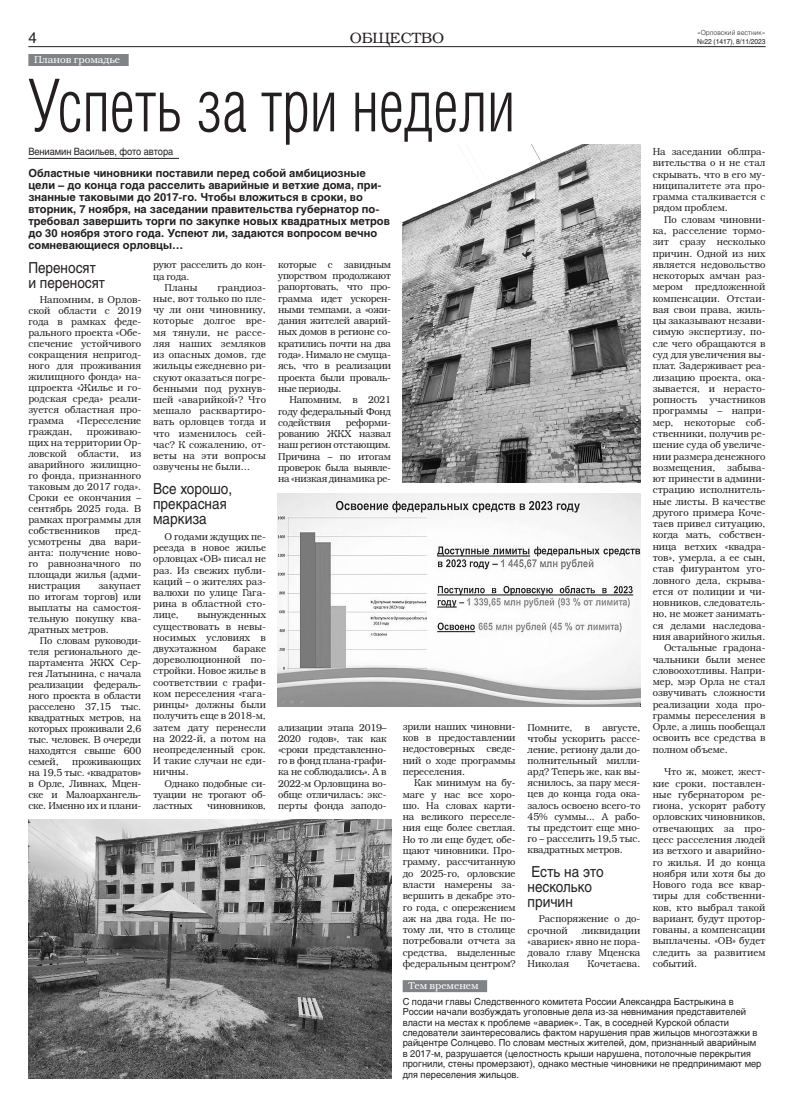
<style>
.page{position:relative;width:794px;height:1106px;background:#fff}
.page>*{position:absolute;margin:0;border:0;box-sizing:border-box;transform-origin:0 0}
.Заголовок_основной{font:73px "Helios Cond Light C";color:#231f20;scale:.89 1}
.Подзаголовок_статьи{font:15px/15.2px "Helios C";color:#231f20;scale:.9 1}
.t1{font:15px "Bookman C";color:#231f20}
.Подзаголовок_статьи-2{font:15px "Helios C";color:#231f20}
.Врезка{font:700 11px/12px "Helios C";color:#231f20}
.Основной_текст{font:10px/11.3px "Bookman C";color:#231f20;text-align:justify;scale:.95 1}
.Автор{font:10px "Helios C";letter-spacing:-.01em;color:#231f20;scale:.92 1}
.Основной_текст-2{font:10px/11.2px "Bookman C";letter-spacing:-.02em;color:#231f20;scale:.95 1}
.Рубрика{font:10px "Bookman C";color:#fff}
.Основной_текст-3{font:10px "Bookman C";letter-spacing:-.025em;color:#231f20;scale:.95 1}
.Комментарий{font:9.6px/10.4px "Helios C";color:#231f20;scale:.96 1}
.t2{font:7px "Helios C";letter-spacing:-.01em;color:#231f20;scale:.95 1}
.t3{font:7px "Helios Light C";color:#231f20;scale:.95 1}
</style>
<div class="page">
<hr style="left:28px;top:46px;width:737px;height:1px;background:#231f20">
<div style="left:28px;top:54px;width:101px;height:12px;background:#808285"></div>
<hr style="left:28px;top:158px;width:151px;height:1px;background:#231f20">
<div style="left:403px;top:980px;width:84px;height:12px;background:#808285"></div>
<img style="left:29px;top:819px;width:362px;height:259px">
<img style="left:278px;top:493px;width:362px;height:214px">
<img style="left:403px;top:145px;width:237px;height:337px">
<h2 class="Подзаголовок_статьи-2" style="left:28px;top:29px;width:10px">4</h2>
<p class="t3" style="left:697px;top:28px;width:74px">«Орловский вестник»</p>
<p class="t1" style="left:350px;top:29px;width:96px">ОБЩЕСТВО</p>
<p class="t2" style="left:697px;top:37px;width:74px">№22 (1417), 8/11/2023</p>
<p class="Заголовок_основной" style="left:28px;top:65px;width:548px">Успеть за три недели</p>
<p class="Врезка" style="left:28px;top:167px;width:363px">Областные чиновники поставили перед собой амбициозные цели – до конца года расселить аварийные и ветхие дома, при&shy;знанные таковыми до 2017-го. Чтобы вложиться в сроки, во вторник, 7 ноября, на заседании правительства губернатор по&shy;требовал завершить торги по закупке новых квадратных метров до 30 ноября этого года. Успеют ли, задаются вопросом вечно сомневающиеся орловцы…</p>
<p class="Подзаголовок_статьи" style="left:28px;top:260px;width:87px">Переносят и переносят</p>
<p class="Основной_текст" style="left:28px;top:294px;width:120px;line-height:11px;text-indent:11px">Напомним, в Орлов&shy;ской области с 2019 года в рамках феде&shy;рального проекта «Обе&shy;спечение устойчивого сокращения непригод&shy;ного для проживания жилищного фонда» на&shy;цпроекта «Жилье и го&shy;родская среда» реали&shy;зуется областная про&shy;грамма</p>
<p class="Рубрика" style="left:34px;top:53px;width:88px">Планов громадье</p>
<p class="Основной_текст" style="left:652px;top:146px;width:120px">На заседании облпра&shy;вительства о н не стал скрывать, что в его му&shy;ниципалитете эта про&shy;грамма сталкивается с рядом проблем.</p>
<p class="Основной_текст" style="left:652px;top:214px;width:120px;text-indent:11px">По словам чиновни&shy;ка, расселение тормо&shy;зит сразу несколько причин. Одной из них является недовольство некоторых амчан раз&shy;мером предложенной компенсации. Отстаи&shy;вая свои права, жиль&shy;цы заказывают незави&shy;симую экспертизу, по&shy;сле чего обращаются в суд для увеличения вы&shy;плат. Задерживает реа&shy;лизацию проекта, ока&shy;зывается, и нерасто&shy;ропность</p>
<p class="Автор" style="left:28px;top:146px;width:159px">Вениамин Васильев, фото автора</p>
<p class="Основной_текст" style="left:278px;top:259px;width:120px">которые с завидным упорством продолжают рапортовать, что про&shy;грамма идет ускорен&shy;ными темпами, а «ожи&shy;дания жителей аварий&shy;ных домов в регионе со&shy;кратились почти на два года». Нимало не смуща&shy;ясь, что в реализации проекта были проваль&shy;ные периоды.</p>
<p class="Основной_текст" style="left:278px;top:394px;width:120px;text-indent:11px">Напомним, в 2021 году федеральный Фонд содействия</p>
<p class="Основной_текст-2" style="left:153px;top:259px;width:120px">руют расселить до кон&shy;ца года.</p>
<p class="Основной_текст" style="left:164px;top:282px;width:36px">Планы</p>
<p class="Основной_текст" style="left:153px;top:282px;width:120px;text-indent:64px">грандиоз&shy;ные, вот только по пле&shy;чу ли они чиновнику, которые долгое вре&shy;мя тянули, не рассе&shy;ляя наших земляков из опасных домов, где жильцы ежедневно ри&shy;скуют оказаться погре&shy;бенными под рухнув&shy;шей «аварийкой»? Что мешало расквартиро&shy;вать орловцев тогда и что изменилось сей&shy;час? К сожалению, от&shy;веты на эти вопросы озвучены не были…</p>
<p class="Подзаголовок_статьи" style="left:153px;top:481px;width:89px">Все хорошо, прекрасная маркиза</p>
<p class="Основной_текст" style="left:153px;top:531px;width:120px;text-indent:11px">О годами ждущих пе&shy;реезда в новое жилье орловцах «ОВ» писал не раз. Из свежих публи&shy;каций – о жителях раз&shy;валюхи по улице Гага&shy;рина в областной сто&shy;лице,</p>
<p class="Основной_текст" style="left:652px;top:394px;width:120px;text-indent:57px">участников программы – напри&shy;мер, некоторые соб&shy;ственники, получив ре&shy;шение суда об увеличе&shy;нии размера денежного возмещения, забыва&shy;ют принести в админи&shy;страцию исполнитель&shy;ные листы. В качестве другого примера Коче&shy;таев привел ситуацию, когда мать, собствен&shy;ница ветхих «квадра&shy;тов», умерла, а ее сын, став фигурантом уго&shy;ловного дела, скрыва&shy;ется от полиции и чи&shy;новников, следователь&shy;но, не может занимать&shy;ся делами наследова&shy;ния аварийного жилья.</p>
<p class="Основной_текст" style="left:652px;top:642px;width:120px;text-indent:11px">Остальные градона&shy;чальники были менее словоохотливы. Напри&shy;мер, мэр Орла не стал озвучивать сложности реализации хода про&shy;граммы переселения в Орле, а лишь пообещал освоить все средства в полном объеме.</p>
<p class="Основной_текст" style="left:652px;top:766px;width:120px;text-indent:11px">Что ж, может, жест&shy;кие сроки, поставлен&shy;ные губернатором ре&shy;гиона, ускорят работу орловских чиновников, отвечающих за про&shy;цесс расселения людей из ветхого и аварийно&shy;го жилья. И до конца ноября или хотя бы до Нового года все квар&shy;тиры для собственни&shy;ков, кто выбрал такой вариант, будут протор&shy;гованы, а компенсации выплачены. «ОВ» будет следить за развитием событий.</p>
<p class="Основной_текст" style="left:77px;top:415px;width:70px">«Переселение</p>
<p class="Основной_текст" style="left:278px;top:417px;width:120px;text-indent:68px">реформи&shy;рованию ЖКХ назвал наш регион отстающим.<br>Причина – по итогам проверок была выявле&shy;на «низкая динамика ре-</p>
<p class="Основной_текст" style="left:28px;top:426px;width:120px;line-height:11px;text-indent:59px">проживаю&shy;щих на территории Ор&shy;ловской области, из аварийного жилищно&shy;го фонда, признанного таковым до 2017 года».<br>Сроки ее окончания – сентябрь 2025 года. В рамках программы для собственников</p>
<p class="Основной_текст" style="left:28px;top:426px;width:48px">граждан,</p>
<p class="Основной_текст" style="left:28px;top:525px;width:120px;line-height:11px;text-indent:87px">пред&shy;усмотрены два вари&shy;анта: получение ново&shy;го равнозначного по площади жилья (адми&shy;нистрация</p>
<p class="Основной_текст" style="left:28px;top:580px;width:120px;line-height:11px;text-indent:70px">закупает по итогам торгов) или выплаты на самостоя&shy;тельную покупку ква&shy;дратных метров.</p>
<p class="Основной_текст" style="left:28px;top:635px;width:120px;line-height:11px;text-indent:11px">По словам руководи&shy;теля регионального де&shy;партамента ЖКХ Сер&shy;гея Латынина, с начала реализации федераль&shy;ного проекта в области расселено 37,15 тыс. квадратных метров, на которых проживали 2,6 тыс. человек. В очереди находятся свыше 600 семей,</p>
<p class="Основной_текст" style="left:153px;top:609px;width:120px;text-indent:44px">вынужденных существовать в невы&shy;носимых условиях в двухэтажном</p>
<p class="Основной_текст" style="left:153px;top:643px;width:120px;text-indent:80px">бараке дореволюционной по&shy;стройки. Новое жилье в соответствии с графи&shy;ком переселения «гага&shy;ринцы» должны были получить еще в 2018-м, затем дату перенесли на 2022-й, а потом на неопределенный срок.<br>И такие случаи не еди&shy;ничны.</p>
<p class="Основной_текст" style="left:153px;top:777px;width:120px;text-indent:11px">Однако подобные си&shy;туации не трогают об&shy;ластных</p>
<p class="Основной_текст" style="left:278px;top:721px;width:116px">ализации этапа 2019– 2020 годов», так как «сроки представленно&shy;го в фонд плана-графи&shy;ка не соблюдались». А в 2022-м Орловщина во&shy;обще отличилась: экс&shy;перты фонда заподо-</p>
<p class="Основной_текст" style="left:527px;top:721px;width:120px">Помните, в августе, чтобы ускорить рассе&shy;ление, региону дали до&shy;полнительный милли&shy;ард? Теперь же, как вы&shy;яснилось, за пару меся&shy;цев до конца года ока&shy;залось освоено всего-то 45% суммы... А рабо&shy;ты предстоит еще мно&shy;го – расселить 19,5 тыс. квадратных метров.</p>
<p class="Подзаголовок_статьи" style="left:527px;top:863px;width:86px">Есть на это несколько причин</p>
<p class="Основной_текст" style="left:527px;top:913px;width:120px;text-indent:11px">Распоряжение о до&shy;срочной</p>
<p class="Основной_текст" style="left:403px;top:720px;width:120px">зрили наших чиновни&shy;ков в предоставлении недостоверных сведе&shy;ний о ходе программы переселения.</p>
<p class="Основной_текст" style="left:403px;top:777px;width:120px;text-indent:11px">Как минимум на бу&shy;маге у нас все хоро&shy;шо. На словах карти&shy;на великого переселе&shy;ния еще более светлая.<br>Но то ли еще будет, обе&shy;щают чиновники. Про&shy;грамму, рассчитанную до 2025-го, орловские власти намерены за&shy;вершить в декабре это&shy;го года, с опережением аж на два года. Не по&shy;тому ли, что в столице потребовали отчета за средства, выделенные федеральным центром?</p>
<p class="Основной_текст" style="left:28px;top:756px;width:120px;line-height:11px;text-indent:44px">проживающих на 19,5 тыс. «квадратов» в Орле, Ливнах, Мцен&shy;ске и Малоархангель&shy;ске. Именно их и плани-</p>
<p class="Основной_текст-3" style="left:207px;top:799px;width:63px">чиновников,</p>
<p class="Основной_текст" style="left:527px;top:924px;width:120px;text-indent:54px">ликвидации «авариек» явно не пора&shy;довало главу Мценска Николая</p>
<p class="Основной_текст" style="left:587px;top:958px;width:57px">Кочетаева.</p>
<p class="Рубрика" style="left:408px;top:979px;width:72px">Тем временем</p>
<p class="Комментарий" style="left:403px;top:996px;width:375px">С подачи главы Следственного комитета России Александра Бастрыкина в России начали возбуждать уголовные дела из-за невнимания представителей власти на местах к проблеме «авариек». Так, в соседней Курской области следователи заинтересовались фактом нарушения прав жильцов многоэтажки в райцентре Солнцево. По словам местных жителей, дом, признанный аварийным в 2017-м, разрушается (целостность крыши нарушена, потолочные перекрытия прогнили, стены промерзают), однако местные чиновники не предпринимают мер для переселения жильцов.</p>
</div>
